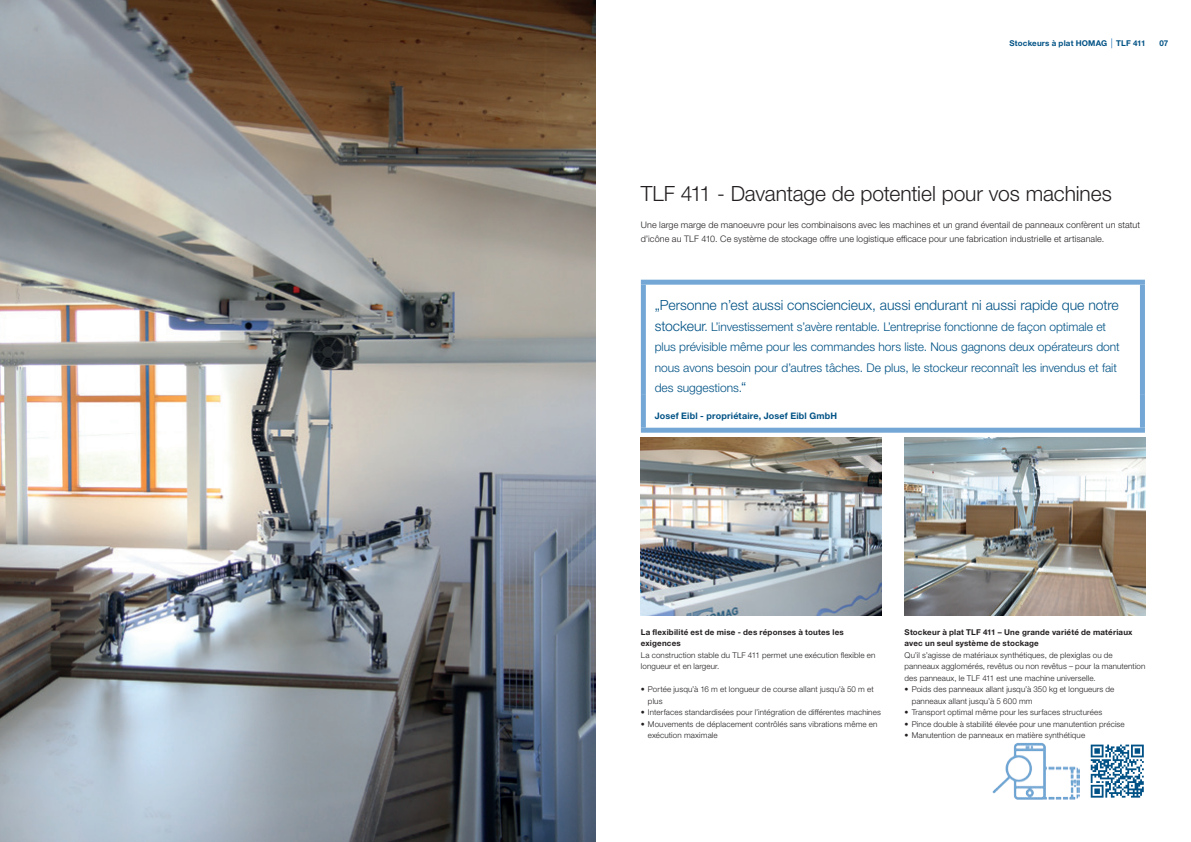
<style>
.page{position:relative;width:1191px;height:842px;background:#fff}
.page>*{position:absolute;margin:0;border:0;box-sizing:border-box;transform-origin:0 0}
._01_Headline_21pt_25{font:300 21px "Helvetica Neue LTW1 G";letter-spacing:-.005em;color:#231f20}
._04_Zitat_14pt_27_2p{font:300 14px "Helvetica Neue LTW1 G";color:#005285}
._04_Zitat_14pt_27_2p-2{font:300 12px/20.5px "Helvetica Neue LTW1 G";color:#005285}
._03_Copy_9pt_light{font:300 9px/13.6px "Helvetica Neue LTW1 G";letter-spacing:.01em;color:#231f20}
._04_Zitat_14pt_27_2p-3{font:700 9px "Helvetica Neue LTW1 G";letter-spacing:.02em;color:#005285}
._05_BU_8Pt_11_5Pt{font:300 8px/11.5px "Helvetica Neue LTW1 G";letter-spacing:.015em;color:#231f20}
._05_BU_8Pt_11_5Pt-2{font:700 8px/11.5px "Helvetica Neue LTW1 G";letter-spacing:.02em;color:#231f20}
.Musterseiten_Rubrike{font:700 8px "Helvetica Neue LTW1 G";letter-spacing:.02em;color:#005285}
.s1{font-size:14px}
</style>
<div class="page">
<svg style="left:1090px;top:744px;width:54px;height:49px"></svg>
<svg style="left:1090px;top:745px;width:53px;height:53px"></svg>
<img style="left:992px;top:743px;width:87px;height:56px">
<svg style="left:646px;top:427px;width:494px;height:1px"></svg>
<div style="left:641px;top:280px;width:504px;height:5px;background:#74a7d5"></div>
<div style="left:641px;top:285px;width:5px;height:110px;background:#74a7d5"></div>
<div style="left:1140px;top:285px;width:5px;height:110px;background:#74a7d5"></div>
<div style="left:641px;top:395px;width:5px;height:33px;background:#74a7d5"></div>
<div style="left:1140px;top:395px;width:5px;height:33px;background:#74a7d5"></div>
<div style="left:641px;top:428px;width:504px;height:5px;background:#74a7d5"></div>
<img style="left:641px;top:438px;width:241px;height:177px">
<img style="left:904px;top:438px;width:241px;height:177px">
<img style="left:0;top:0;width:595px;height:842px">
<p class="Musterseiten_Rubrike" style="left:1009px;top:39px;width:138px">Stockeurs à plat HOMAG TLF 411</p>
<p class="Musterseiten_Rubrike" style="left:1159px;top:39px;width:10px">07</p>
<p class="_01_Headline_21pt_25" style="left:641px;top:181px;width:472px">TLF 411 - Davantage de potentiel pour vos machines</p>
<p class="_03_Copy_9pt_light" style="left:641px;top:218px;width:501px">Une large marge de manoeuvre pour les combinaisons avec les machines et un grand éventail de panneaux confèrent un statut d’icône au TLF 410. Ce système de stockage offre une logistique efficace pour une fabrication industrielle et artisanale.</p>
<p class="_04_Zitat_14pt_27_2p" style="left:654px;top:296px;width:466px">„Personne n’est aussi consciencieux, aussi endurant ni aussi rapide que notre</p>
<p class="_04_Zitat_14pt_27_2p-2" style="left:654px;top:316px;width:466px"><span class="s1">stockeur</span>. L’investissement s’avère rentable. L’entreprise fonctionne de façon optimale et plus prévisible même pour les commandes hors liste. Nous gagnons deux opérateurs dont nous avons besoin pour d’autres tâches. De plus, le stockeur reconnaît les invendus et fait des suggestions.<span class="s1">“</span></p>
<p class="_04_Zitat_14pt_27_2p-3" style="left:654px;top:410px;width:184px">Josef Eibl - propriétaire, Josef Eibl GmbH</p>
<p class="_05_BU_8Pt_11_5Pt-2" style="left:641px;top:626px;width:204px">La flexibilité est de mise - des réponses à toutes les exigences</p>
<p class="_05_BU_8Pt_11_5Pt" style="left:641px;top:649px;width:236px">La construction stable du TLF 411 permet une exécution flexible en longueur et en largeur.</p>
<p class="_05_BU_8Pt_11_5Pt" style="left:648px;top:684px;width:227px;text-indent:-7px">• Portée jusqu’à 16 m et longueur de course allant jusqu’à 50 m et plus</p>
<p class="_05_BU_8Pt_11_5Pt" style="left:641px;top:707px;width:241px">• Interfaces standardisées pour l’intégration de différentes machines</p>
<p class="_05_BU_8Pt_11_5Pt" style="left:648px;top:718px;width:231px;text-indent:-7px">• Mouvements de déplacement contrôlés sans vibrations même en exécution maximale</p>
<p class="_05_BU_8Pt_11_5Pt-2" style="left:904px;top:626px;width:229px">Stockeur à plat TLF 411 – Une grande variété de matériaux avec un seul système de stockage</p>
<p class="_05_BU_8Pt_11_5Pt" style="left:904px;top:649px;width:242px">Qu’il s’agisse de matériaux synthétiques, de plexiglas ou de panneaux agglomérés, revêtus ou non revêtus – pour la manutention des panneaux, le TLF 411 est une machine universelle.</p>
<p class="_05_BU_8Pt_11_5Pt" style="left:911px;top:684px;width:204px;text-indent:-7px">• Poids des panneaux allant jusqu’à 350 kg et longueurs de panneaux allant jusqu’à 5 600 mm</p>
<p class="_05_BU_8Pt_11_5Pt" style="left:904px;top:707px;width:199px">• Transport optimal même pour les surfaces structurées</p>
<p class="_05_BU_8Pt_11_5Pt" style="left:904px;top:718px;width:222px">• Pince double à stabilité élevée pour une manutention précise</p>
<p class="_05_BU_8Pt_11_5Pt" style="left:904px;top:730px;width:182px">• Manutention de panneaux en matière synthétique</p>
</div>
